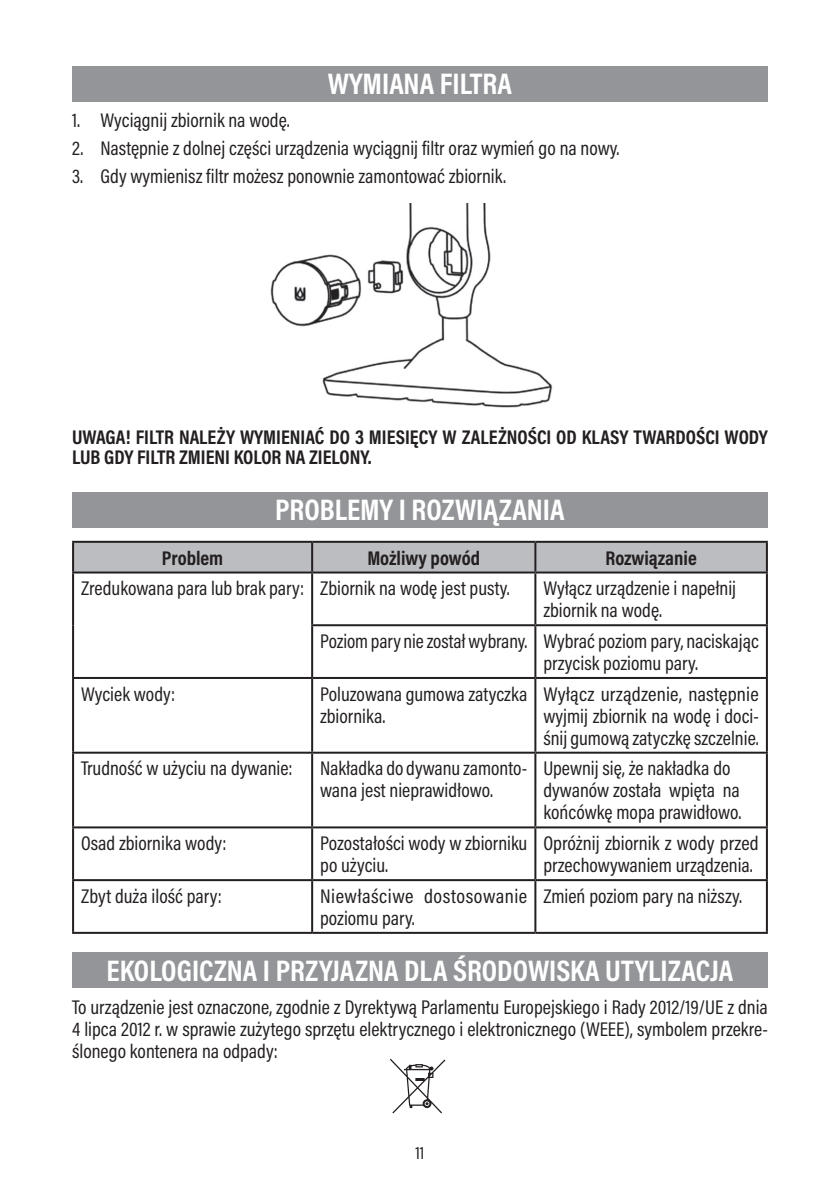
<style>
.page{position:relative;width:840px;height:1191px;background:#fff}
.page>*{position:absolute;margin:0;border:0;box-sizing:border-box;transform-origin:0 0}
.t1{font:700 30px "Acumin Pro Cond";color:#fff}
.t2{font:20px/22px "Acumin Pro Cond";color:#231f20}
.t3{font:700 20px "Acumin Pro Cond";color:#231f20}
.t4{font:20px/22px "Acumin Pro Cond";letter-spacing:.025em;color:#231f20}
.t5{font:18px "Acumin Pro Cond";color:#231f20}
</style>
<div class="page">
<div style="left:72px;top:66px;width:695px;height:36px;background:#939598"></div>
<div style="left:72px;top:492px;width:695px;height:36px;background:#939598"></div>
<div style="left:72px;top:952px;width:695px;height:35px;background:#939598"></div>
<img style="left:270px;top:204px;width:283px;height:203px">
<div style="left:74px;top:543px;width:691px;height:28px;background:#bcbdc0"></div>
<hr style="left:72px;top:541px;width:240px;height:2px;background:#231f20">
<hr style="left:72px;top:543px;width:2px;height:28px;background:#231f20">
<hr style="left:312px;top:541px;width:223px;height:2px;background:#231f20">
<hr style="left:311px;top:543px;width:2px;height:28px;background:#231f20">
<hr style="left:535px;top:541px;width:232px;height:2px;background:#231f20">
<hr style="left:534px;top:543px;width:2px;height:28px;background:#231f20">
<hr style="left:765px;top:543px;width:2px;height:28px;background:#231f20">
<hr style="left:72px;top:571px;width:240px;height:2px;background:#231f20">
<hr style="left:72px;top:573px;width:2px;height:52px;background:#231f20">
<hr style="left:312px;top:571px;width:223px;height:2px;background:#231f20">
<hr style="left:311px;top:573px;width:2px;height:51px;background:#231f20">
<hr style="left:535px;top:571px;width:232px;height:2px;background:#231f20">
<hr style="left:534px;top:573px;width:2px;height:51px;background:#231f20">
<hr style="left:765px;top:573px;width:2px;height:51px;background:#231f20">
<hr style="left:72px;top:625px;width:2px;height:52px;background:#231f20">
<hr style="left:311px;top:624px;width:224px;height:2px;background:#231f20">
<hr style="left:311px;top:626px;width:2px;height:51px;background:#231f20">
<hr style="left:535px;top:624px;width:232px;height:2px;background:#231f20">
<hr style="left:534px;top:626px;width:2px;height:51px;background:#231f20">
<hr style="left:765px;top:626px;width:2px;height:51px;background:#231f20">
<hr style="left:72px;top:677px;width:240px;height:2px;background:#231f20">
<hr style="left:72px;top:679px;width:2px;height:72px;background:#231f20">
<hr style="left:312px;top:677px;width:223px;height:2px;background:#231f20">
<hr style="left:311px;top:679px;width:2px;height:72px;background:#231f20">
<hr style="left:535px;top:677px;width:232px;height:2px;background:#231f20">
<hr style="left:534px;top:679px;width:2px;height:72px;background:#231f20">
<hr style="left:765px;top:679px;width:2px;height:72px;background:#231f20">
<hr style="left:72px;top:751px;width:240px;height:2px;background:#231f20">
<hr style="left:72px;top:753px;width:2px;height:73px;background:#231f20">
<hr style="left:312px;top:751px;width:223px;height:2px;background:#231f20">
<hr style="left:311px;top:753px;width:2px;height:73px;background:#231f20">
<hr style="left:535px;top:751px;width:232px;height:2px;background:#231f20">
<hr style="left:534px;top:753px;width:2px;height:73px;background:#231f20">
<hr style="left:765px;top:753px;width:2px;height:73px;background:#231f20">
<hr style="left:72px;top:826px;width:240px;height:2px;background:#231f20">
<hr style="left:72px;top:828px;width:2px;height:51px;background:#231f20">
<hr style="left:312px;top:826px;width:223px;height:2px;background:#231f20">
<hr style="left:311px;top:828px;width:2px;height:51px;background:#231f20">
<hr style="left:535px;top:826px;width:232px;height:2px;background:#231f20">
<hr style="left:534px;top:828px;width:2px;height:51px;background:#231f20">
<hr style="left:765px;top:828px;width:2px;height:51px;background:#231f20">
<hr style="left:72px;top:879px;width:240px;height:2px;background:#231f20">
<hr style="left:72px;top:881px;width:2px;height:51px;background:#231f20">
<hr style="left:312px;top:879px;width:223px;height:2px;background:#231f20">
<hr style="left:311px;top:881px;width:2px;height:51px;background:#231f20">
<hr style="left:535px;top:879px;width:232px;height:2px;background:#231f20">
<hr style="left:534px;top:881px;width:2px;height:51px;background:#231f20">
<hr style="left:765px;top:881px;width:2px;height:51px;background:#231f20">
<hr style="left:72px;top:932px;width:240px;height:2px;background:#231f20">
<hr style="left:312px;top:932px;width:223px;height:2px;background:#231f20">
<hr style="left:535px;top:932px;width:232px;height:2px;background:#231f20">
<svg style="left:390px;top:1058px;width:55px;height:55px"></svg>
<h1 class="t1" style="left:328px;top:64px;width:185px">WYMIANA FILTRA</h1>
<p class="t2" style="left:72px;top:109px;width:219px">1. Wyciągnij zbiornik na wodę.</p>
<p class="t2" style="left:72px;top:137px;width:548px">2. Następnie z dolnej części urządzenia wyciągnij filtr oraz wymień go na nowy.</p>
<p class="t2" style="left:72px;top:164px;width:435px">3. Gdy wymienisz filtr możesz ponownie zamontować zbiornik.</p>
<p class="t3" style="left:72px;top:424px;width:23px">UWAGA</p>
<p class="t3" style="left:125px;top:424px;width:147px">! FILTR NALEŻY WYMIENIA</p>
<p class="t3" style="left:315px;top:424px;width:63px">Ć DO 3 MIESI</p>
<p class="t3" style="left:409px;top:424px;width:90px">ĘCY W ZALEŻNO</p>
<p class="t3" style="left:527px;top:424px;width:118px">ŚCI OD KLASY TWAR</p>
<p class="t3" style="left:675px;top:424px;width:94px">DOŚCI WODY</p>
<p class="t3" style="left:72px;top:444px;width:117px">LUB GDY FILTR ZMIENI</p>
<p class="t3" style="left:233px;top:444px;width:139px">KOLOR NA ZIELONY.</p>
<h1 class="t1" style="left:275px;top:490px;width:151px">PROBLEMY IROZWIĄZANIA</h1>
<p class="t3" style="left:162px;top:544px;width:63px">PROBLEM</p>
<p class="t3" style="left:367px;top:544px;width:114px">MOŻLIWY POWÓD</p>
<p class="t3" style="left:605px;top:544px;width:93px">ROZWIĄZANIE</p>
<p class="t2" style="left:81px;top:577px;width:430px">Zredukowana para lub brak pary: Zbiornik na wodę jest pusty.</p>
<p class="t2" style="left:543px;top:577px;width:194px">Wyłącz urządzenie i napełnij zbiornik na wodę.</p>
<p class="t2" style="left:543px;top:629px;width:217px;text-indent:-223px">Poziom pary nie został wybrany. Wybrać poziom pary, naciskając przycisk poziomu pary.</p>
<p class="t2" style="left:81px;top:682px;width:95px">Wyciek wody:</p>
<p class="t2" style="left:320px;top:682px;width:208px">Poluzowana gumowa zatyczka zbiornika.</p>
<p class="t2" style="left:543px;top:682px;width:217px;text-align:justify">Wyłącz urządzenie, następnie wyjmij zbiornik na wodę i doci&shy;śnij gumową zatyczkę szczelnie.</p>
<p class="t2" style="left:81px;top:757px;width:213px">Trudność w użyciu na dywanie:</p>
<p class="t2" style="left:320px;top:757px;width:208px">Nakładka do dywanu zamonto&shy;wana jest nieprawidłowo.</p>
<p class="t2" style="left:543px;top:757px;width:199px">Upewnij się, że nakładka do dywanów została wpięta na końcówkę mopa prawidłowo.</p>
<p class="t2" style="left:81px;top:832px;width:147px">Osad zbiornika wody:</p>
<p class="t2" style="left:320px;top:832px;width:209px">Pozostałości wody w zbiorniku po użyciu.</p>
<p class="t2" style="left:543px;top:832px;width:217px">Opróżnij zbiornik z wody przed przechowywaniem urządzenia.</p>
<p class="t2" style="left:81px;top:884px;width:142px">Zbyt duża ilość pary:</p>
<p class="t4" style="left:320px;top:884px;width:208px">Niewłaściwe dostosowanie poziomu pary.</p>
<p class="t2" style="left:543px;top:884px;width:200px">Zmień poziom pary na niższy.</p>
<h1 class="t1" style="left:107px;top:951px;width:70px">EKOLOGICZNA</h1>
<h1 class="t1" style="left:263px;top:951px;width:83px">IPRZYJAZNA</h1>
<h1 class="t1" style="left:404px;top:951px;width:124px">DLA ŚRODOWISKA</h1>
<h1 class="t1" style="left:605px;top:951px;width:69px">UTYLIZACJA</h1>
<p class="t2" style="left:72px;top:996px;width:697px;text-align:justify">To urządzenie jest oznaczone, zgodnie z Dyrektywą Parlamentu Europejskiego i Rady 2012/19/UE z dnia 4 lipca 2012 r. w sprawie zużytego sprzętu elektrycznego i elektronicznego (WEEE), symbolem przekre&shy;ślonego kontenera na odpady:</p>
<p class="t5" style="left:415px;top:1141px;width:10px">11</p>
</div>
